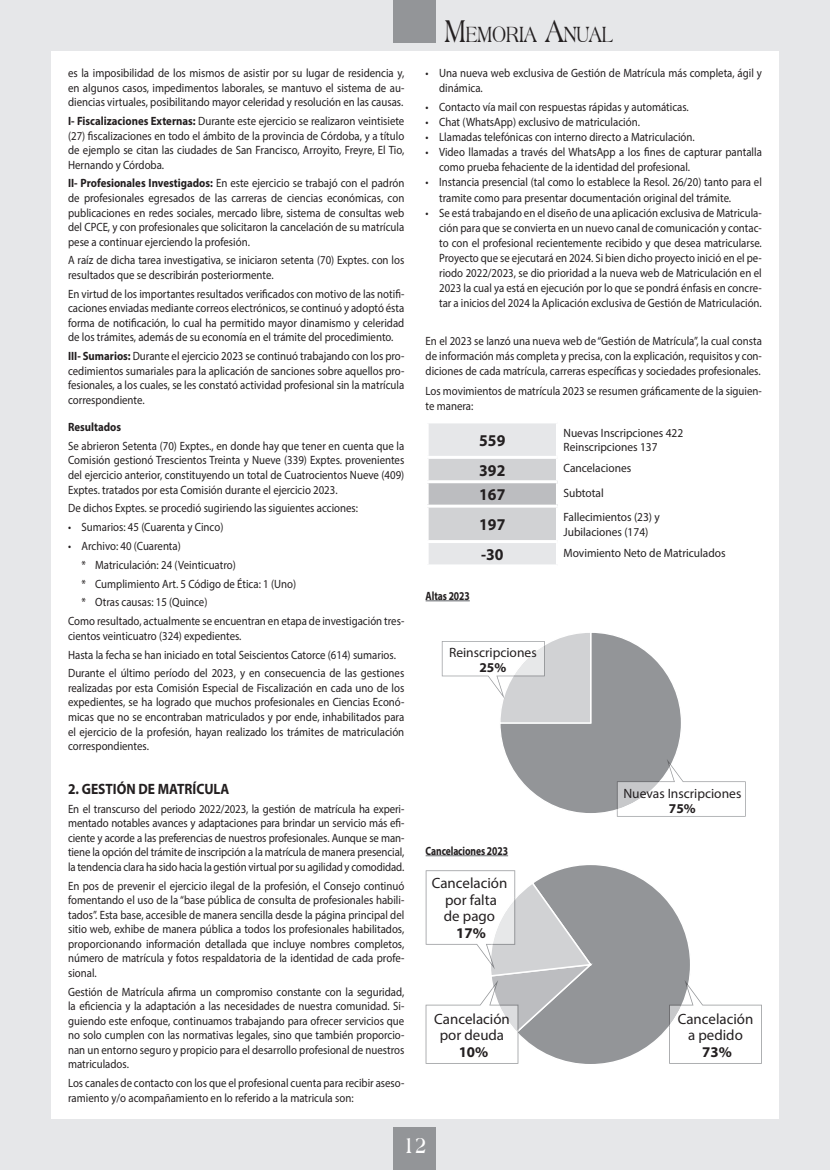
<style>
.page{position:relative;width:830px;height:1170px;background:#fff}
.page>*{position:absolute;margin:0;border:0;box-sizing:border-box;transform-origin:0 0}
.t1{font:700 24px "Americana BT";color:#fff;scale:.75 1}
.t2{font:23.1px "Americana BT";color:#231f20;scale:.75 1}
.t3{font:700 16.5px "Myriad Pro";color:#231f20;scale:.95 1}
.Memoria_Titulo_1{font:700 15px "Myriad Pro";color:#231f20;scale:.9 1}
.t4{font:14.85px/16.4px "Myriad Pro";color:#231f20;text-align:center}
.t5{font:13.5px/14.9px "Myriad Pro";color:#231f20;text-align:center}
.Memoria_Texto{font:12px/14.5px "Myriad Pro";color:#231f20;text-align:justify;scale:.9 1}
.Memoria_Texto-2{font:12px/14.4px "Myriad Pro";color:#231f20;scale:.95 1}
.Memoria_Cuados_Titul{font:700 12px "Myriad Pro";letter-spacing:-.01em;color:#231f20;scale:.8 1}
.Memoria_Titulo_2{font:700 12px "Myriad Pro";color:#231f20;scale:.9 1}
.s1{font-weight:700}
.s2{font-size:33px}
</style>
<div class="page">
<div style="left:0;top:0;width:829px;height:1169px;background:#e6e7e9"></div>
<div style="left:393px;top:0;width:43px;height:43px;background:#939598"></div>
<div style="left:393px;top:1127px;width:43px;height:42px;background:#939598"></div>
<div style="left:51px;top:51px;width:727px;height:1067px;background:#fff"></div>
<hr style="left:425px;top:600px;width:44px;height:1px;background:#939598">
<hr style="left:425px;top:854px;width:83px;height:2px;background:#939598">
<svg style="left:428px;top:423px;width:127px;height:141px;background:#dcdddf"></svg>
<div style="left:427px;top:481px;width:130px;height:25px;background:#bcbdc0"></div>
<hr style="left:425px;top:456px;width:132px;height:3px;background:#fff">
<hr style="left:425px;top:480px;width:132px;height:3px;background:#fff">
<hr style="left:425px;top:483px;width:3px;height:21px;background:#fff">
<hr style="left:555px;top:483px;width:3px;height:21px;background:#fff">
<hr style="left:425px;top:504px;width:132px;height:3px;background:#fff">
<hr style="left:425px;top:540px;width:132px;height:3px;background:#fff">
<svg style="left:441px;top:633px;width:304px;height:183px"></svg>
<svg style="left:425px;top:865px;width:336px;height:199px"></svg>
<p class="Memoria_Texto" style="left:68px;top:66px;width:375px">es la imposibilidad de los mismos de asistir por su lugar de residencia y, en algunos casos, impedimentos laborales, se mantuvo el sistema de au&shy;diencias virtuales, posibilitando mayor celeridad y resolución en las causas.</p>
<p class="Memoria_Texto" style="left:68px;top:113px;width:375px"><span class="s1">I- Fiscalizaciones Externas:</span> Durante este ejercicio se realizaron veintisiete (27) fiscalizaciones en todo el ámbito de la provincia de Córdoba, y a título de ejemplo se citan las ciudades de San Francisco, Arroyito, Freyre, El Tio, Hernando y Córdoba.</p>
<p class="Memoria_Texto" style="left:68px;top:176px;width:375px"><span class="s1">II- Profesionales Investigados:</span> En este ejercicio se trabajó con el padrón de profesionales egresados de las carreras de ciencias económicas, con publicaciones en redes sociales, mercado libre, sistema de consultas web del CPCE, y con profesionales que solicitaron la cancelación de su matrícula pese a continuar ejerciendo la profesión.</p>
<p class="Memoria_Texto" style="left:68px;top:253px;width:375px">A raíz de dicha tarea investigativa, se iniciaron setenta (70) Exptes. con los resultados que se describirán posteriormente.</p>
<p class="Memoria_Texto" style="left:68px;top:286px;width:375px">En virtud de los importantes resultados verificados con motivo de las notifi&shy;caciones enviadas mediante correos electrónicos, se continuó y adoptó ésta forma de notificación, lo cual ha permitido mayor dinamismo y celeridad de los trámites, además de su economía en el trámite del procedimiento.</p>
<p class="Memoria_Texto" style="left:68px;top:348px;width:375px"><span class="s1">III- Sumarios:</span> Durante el ejercicio 2023 se continuó trabajando con los pro&shy;cedimientos sumariales para la aplicación de sanciones sobre aquellos pro&shy;fesionales, a los cuales, se les constató actividad profesional sin la matrícula correspondiente.</p>
<p class="Memoria_Titulo_2" style="left:68px;top:419px;width:60px">Resultados</p>
<p class="Memoria_Texto" style="left:68px;top:438px;width:375px">Se abrieron Setenta (70) Exptes., en donde hay que tener en cuenta que la Comisión gestionó Trescientos Treinta y Nueve (339) Exptes. provenientes del ejercicio anterior, constituyendo un total de Cuatrocientos Nueve (409)<br>Exptes. tratados por esta Comisión durante el ejercicio 2023.</p>
<p class="Memoria_Texto" style="left:68px;top:501px;width:323px">De dichos Exptes. se procedió sugiriendo las siguientes acciones:</p>
<p class="Memoria_Texto" style="left:68px;top:519px;width:174px">• Sumarios: 45 (Cuarenta y Cinco)</p>
<p class="Memoria_Texto" style="left:68px;top:538px;width:127px">• Archivo: 40 (Cuarenta)</p>
<p class="Memoria_Texto" style="left:82px;top:557px;width:173px">* Matriculación: 24 (Veinticuatro)</p>
<p class="Memoria_Texto" style="left:82px;top:576px;width:240px">* Cumplimiento Art. 5 Código de Ética: 1 (Uno)</p>
<p class="Memoria_Texto" style="left:82px;top:595px;width:141px">* Otras causas: 15 (Quince)</p>
<p class="Memoria_Texto" style="left:68px;top:613px;width:375px">Como resultado, actualmente se encuentran en etapa de investigación tres&shy;cientos veinticuatro (324) expedientes.</p>
<p class="Memoria_Texto" style="left:68px;top:647px;width:365px">Hasta la fecha se han iniciado en total Seiscientos Catorce (614) sumarios.</p>
<p class="Memoria_Texto" style="left:68px;top:665px;width:375px">Durante el último período del 2023, y en consecuencia de las gestiones realizadas por esta Comisión Especial de Fiscalización en cada uno de los expedientes, se ha logrado que muchos profesionales en Ciencias Econó&shy;micas que no se encontraban matriculados y por ende, inhabilitados para el ejercicio de la profesión, hayan realizado los trámites de matriculación correspondientes.</p>
<p class="Memoria_Titulo_1" style="left:68px;top:778px;width:181px">2. GESTIÓN DE MATRÍCULA</p>
<p class="Memoria_Texto" style="left:68px;top:801px;width:375px">En el transcurso del periodo 2022/2023, la gestión de matrícula ha experi&shy;mentado notables avances y adaptaciones para brindar un servicio más efi&shy;ciente y acorde a las preferencias de nuestros profesionales. Aunque se man&shy;tiene la opción del trámite de inscripción a la matrícula de manera presencial, la tendencia clara ha sido hacia la gestión virtual por su agilidad y comodidad.</p>
<p class="Memoria_Texto" style="left:68px;top:878px;width:375px">En pos de prevenir el ejercicio ilegal de la profesión, el Consejo continuó fomentando el uso de la “base pública de consulta de profesionales habili&shy;tados”. Esta base, accesible de manera sencilla desde la página principal del sitio web, exhibe de manera pública a todos los profesionales habilitados, proporcionando información detallada que incluye nombres completos, número de matrícula y fotos respaldatoria de la identidad de cada profe&shy;sional.</p>
<p class="Memoria_Texto" style="left:68px;top:984px;width:375px">Gestión de Matrícula afirma un compromiso constante con la seguridad, la eficiencia y la adaptación a las necesidades de nuestra comunidad. Si&shy;guiendo este enfoque, continuamos trabajando para ofrecer servicios que no solo cumplen con las normativas legales, sino que también proporcio&shy;nan un entorno seguro y propicio para el desarrollo profesional de nuestros matriculados.</p>
<p class="Memoria_Texto" style="left:68px;top:1075px;width:375px">Los canales de contacto con los que el profesional cuenta para recibir aseso&shy;ramiento y/o acompañamiento en lo referido a la matricula son:</p>
<h2 class="t2" style="left:444px;top:21px;width:226px"><span class="s2">M</span>EMORIA <span class="s2">A</span>NUAL</h2>
<p class="Memoria_Texto" style="left:439px;top:65px;width:360px;line-height:15px;text-indent:-14px">• Una nueva web exclusiva de Gestión de Matrícula más completa, ágil y dinámica.</p>
<p class="Memoria_Texto" style="left:425px;top:100px;width:294px">• Contacto vía mail con respuestas rápidas y automáticas.</p>
<p class="Memoria_Texto" style="left:425px;top:115px;width:239px">• Chat (WhatsApp) exclusivo de matriculación.</p>
<p class="Memoria_Texto" style="left:425px;top:130px;width:300px">• Llamadas telefónicas con interno directo a Matriculación.</p>
<p class="Memoria_Texto" style="left:439px;top:145px;width:360px;line-height:15px;text-indent:-14px">• Video llamadas a través del WhatsApp a los fines de capturar pantalla como prueba fehaciente de la identidad del profesional.</p>
<p class="Memoria_Texto" style="left:439px;top:175px;width:360px;line-height:15px;text-indent:-14px">• Instancia presencial (tal como lo establece la Resol. 26/20) tanto para el tramite como para presentar documentación original del trámite.</p>
<p class="Memoria_Texto" style="left:439px;top:205px;width:360px;line-height:15px;text-indent:-14px">• Se está trabajando en el diseño de una aplicación exclusiva de Matricula&shy;ción para que se convierta en un nuevo canal de comunicación y contac&shy;to con el profesional recientemente recibido y que desea matricularse.<br>Proyecto que se ejecutará en 2024. Si bien dicho proyecto inició en el pe&shy;riodo 2022/2023, se dio prioridad a la nueva web de Matriculación en el 2023 la cual ya está en ejecución por lo que se pondrá énfasis en concre&shy;tar a inicios del 2024 la Aplicación exclusiva de Gestión de Matriculación.</p>
<p class="Memoria_Texto" style="left:425px;top:333px;width:375px;line-height:15px">En el 2023 se lanzó una nueva web de “Gestión de Matrícula”, la cual consta de información más completa y precisa, con la explicación, requisitos y con&shy;diciones de cada matrícula, carreras específicas y sociedades profesionales.</p>
<p class="Memoria_Texto" style="left:425px;top:383px;width:375px;line-height:15px">Los movimientos de matrícula 2023 se resumen gráficamente de la siguien&shy;te manera:</p>
<p class="t3" style="left:479px;top:429px;width:29px">559</p>
<p class="Memoria_Texto-2" style="left:563px;top:425px;width:127px">Nuevas Inscripciones 422</p>
<p class="Memoria_Texto-2" style="left:563px;top:440px;width:100px">Reinscripciones 137</p>
<p class="t3" style="left:479px;top:459px;width:29px">392</p>
<p class="Memoria_Texto-2" style="left:563px;top:461px;width:73px">Cancelaciones</p>
<p class="t3" style="left:479px;top:484px;width:29px">167</p>
<p class="Memoria_Texto-2" style="left:563px;top:485px;width:44px">Subtotal</p>
<p class="t3" style="left:479px;top:513px;width:29px">197</p>
<p class="Memoria_Texto-2" style="left:563px;top:509px;width:103px">Fallecimientos (23) y<br>Jubilaciones (174)</p>
<p class="t3" style="left:481px;top:543px;width:25px">-30</p>
<p class="Memoria_Texto-2" style="left:563px;top:545px;width:172px">Movimiento Neto de Matriculados</p>
<p class="Memoria_Cuados_Titul" style="left:425px;top:588px;width:57px">Altas 2023</p>
<p class="t5" style="left:449px;top:645px;width:89px">Reinscripciones<br><span class="s1">25%</span></p>
<p class="Memoria_Cuados_Titul" style="left:425px;top:842px;width:104px">Cancelaciones 2023</p>
<p class="t4" style="left:431px;top:875px;width:77px">Cancelación por falta<br>de pago<br><span class="s1">17%</span></p>
<p class="t4" style="left:434px;top:1010px;width:77px">Cancelación por deuda<br><span class="s1">10%</span></p>
<p class="t5" style="left:623px;top:785px;width:119px">Nuevas Inscripciones<br><span class="s1">75%</span></p>
<p class="t4" style="left:677px;top:1010px;width:77px">Cancelación a pedido<br><span class="s1">73%</span></p>
<h1 class="t1" style="left:403px;top:1130px;width:33px">12</h1>
</div>
